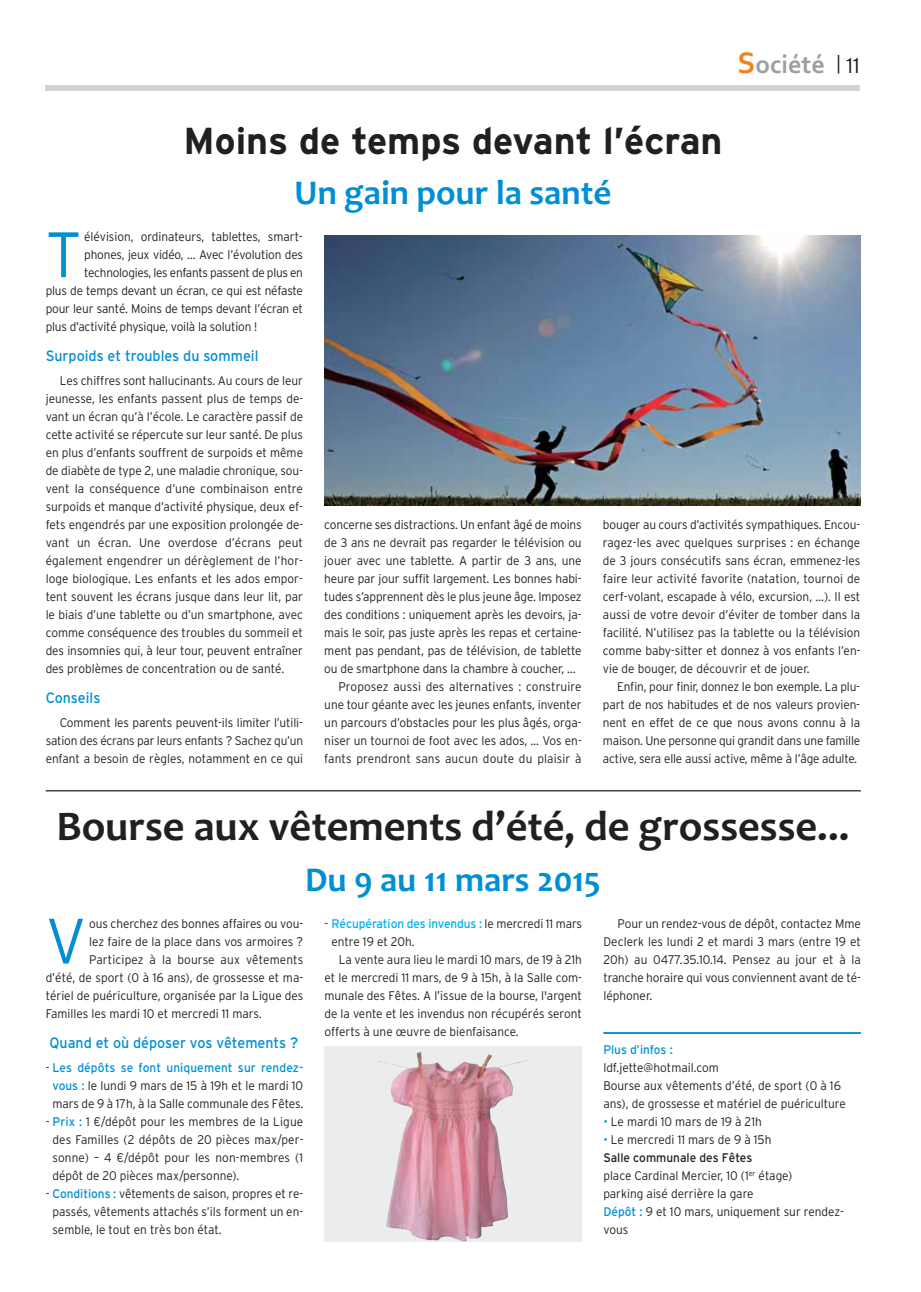
<style>
.page{position:relative;width:921px;height:1292px;background:#fff}
.page>*{position:absolute;margin:0;border:0;box-sizing:border-box;transform-origin:0 0}
.t1{font:300 63.88px "Interstate";color:#008fd4;scale:.95 1}
.t2{font:700 42.5px "Candara";color:#231f20}
.t3{font:700 37.5px "Interstate";color:#231f20}
.t4{font:700 35px "Candara";color:#008fd4}
.t5{font:700 26.25px "Corbel";color:#9d9fa1}
.t6{font:15px "Interstate";color:#008fd4;scale:.95 1}
.t7{font:300 12.5px/18px "Interstate";letter-spacing:-.005em;color:#231f20;text-align:justify;scale:.95 1}
.t8{font:12.5px "Interstate";letter-spacing:-.01em;color:#00aeef;scale:.95 1}
.t9{font:300 12.5px "Interstate";letter-spacing:-.025em;color:#231f20;scale:.95 1}
.t10{font:12.5px "Interstate";color:#008fd4;scale:.95 1}
.s1{font-size:31.25px;color:#f5821f}
.s2{font-family:"Interstate";font-weight:300;font-size:18.75px;color:#231f20}
.s3{font-family:"Interstate";font-weight:300;font-size:21.25px;color:#231f20}
.s4{font-weight:300;color:#231f20}
.s5{font-weight:400;color:#008fd4}
.s6{color:#008fd4}
.s7{font-weight:400}
</style>
<div class="page">
<div style="left:46px;top:85px;width:814px;height:5px;background:#d1d3d4"></div>
<img style="left:324px;top:236px;width:537px;height:269px">
<hr style="left:46px;top:790px;width:815px;height:1px;background:#231f20">
<hr style="left:603px;top:1032px;width:258px;height:1px;background:#008fd4">
<svg style="left:324px;top:1046px;width:258px;height:196px;fill:#ebecec"></svg>
<img style="left:378px;top:1051px;width:151px;height:19px">
<h3 class="t5" style="left:737px;top:49px;width:124px"><span class="s1">S</span>ociété <span class="s2">|</span> <span class="s3">11</span></h3>
<h3 class="t3" style="left:184px;top:126px;width:540px">Moins de temps devant l’écran</h3>
<h3 class="t4" style="left:295px;top:180px;width:318px">Un gain pour la santé</h3>
<h1 class="t1" style="left:46px;top:230px;width:39px">T</h1>
<p class="t7" style="left:84px;top:229px;width:231px">élévision, ordinateurs, tablettes, smart-</p>
<p class="t7" style="left:84px;top:247px;width:232px">phones, jeux vidéo, … Avec l’évolution des</p>
<p class="t9" style="left:84px;top:268px;width:232px">technologies, les enfants passent de plus en</p>
<p class="t7" style="left:46px;top:283px;width:272px">plus de temps devant un écran, ce qui est néfaste</p>
<p class="t7" style="left:46px;top:301px;width:272px">pour leur santé. Moins de temps devant l’écran et</p>
<p class="t7" style="left:46px;top:319px;width:224px">plus d’activité physique, voilà la solution !</p>
<p class="t6" style="left:46px;top:350px;width:225px">Surpoids et troubles du sommeil</p>
<p class="t7" style="left:46px;top:373px;width:273px;text-indent:14px">Les chiffres sont hallucinants. Au cours de leur jeunesse, les enfants passent plus de temps de&shy;vant un écran qu’à l’école. Le caractère passif de cette activité se répercute sur leur santé. De plus en plus d’enfants souffrent de surpoids et même de diabète de type 2, une maladie chronique, sou&shy;vent la conséquence d’une combinaison entre surpoids et manque d’activité physique, deux ef&shy;fets engendrés par une exposition prolongée de&shy;vant un écran. Une overdose d’écrans peut également engendrer un dérèglement de l’hor&shy;loge biologique. Les enfants et les ados empor&shy;tent souvent les écrans jusque dans leur lit, par le biais d’une tablette ou d’un smartphone, avec comme conséquence des troubles du sommeil et des insomnies qui, à leur tour, peuvent entraîner des problèmes de concentration ou de santé.</p>
<p class="t6" style="left:46px;top:692px;width:59px">Conseils</p>
<p class="t7" style="left:46px;top:715px;width:272px;text-indent:14px">Comment les parents peuvent-ils limiter l’utili&shy;sation des écrans par leurs enfants ? Sachez qu’un enfant a besoin de règles, notamment en ce qui</p>
<p class="t7" style="left:324px;top:517px;width:272px">concerne ses distractions. Un enfant âgé de moins</p>
<p class="t7" style="left:324px;top:535px;width:272px">de 3 ans ne devrait pas regarder le télévision ou</p>
<p class="t7" style="left:324px;top:553px;width:272px">jouer avec une tablette. A partir de 3 ans, une</p>
<p class="t7" style="left:324px;top:571px;width:272px">heure par jour suffit largement. Les bonnes habi-</p>
<p class="t7" style="left:324px;top:589px;width:272px">tudes s’apprennent dès le plus jeune âge. Imposez</p>
<p class="t7" style="left:324px;top:607px;width:272px">des conditions : uniquement après les devoirs, ja-</p>
<p class="t7" style="left:324px;top:625px;width:272px">mais le soir, pas juste après les repas et certaine-</p>
<p class="t7" style="left:324px;top:643px;width:272px">ment pas pendant, pas de télévision, de tablette</p>
<p class="t7" style="left:324px;top:661px;width:266px">ou de smartphone dans la chambre à coucher, …</p>
<p class="t7" style="left:338px;top:679px;width:257px">Proposez aussi des alternatives : construire</p>
<p class="t7" style="left:324px;top:697px;width:272px">une tour géante avec les jeunes enfants, inventer</p>
<p class="t7" style="left:324px;top:715px;width:272px">un parcours d’obstacles pour les plus âgés, orga-</p>
<p class="t7" style="left:324px;top:733px;width:273px">niser un tournoi de foot avec les ados, … Vos en-</p>
<p class="t7" style="left:324px;top:751px;width:272px">fants prendront sans aucun doute du plaisir à</p>
<p class="t7" style="left:603px;top:517px;width:273px">bouger au cours d’activités sympathiques. Encou&shy;ragez-les avec quelques surprises : en échange de 3 jours consécutifs sans écran, emmenez-les faire leur activité favorite (natation, tournoi de cerf-volant, escapade à vélo, excursion, …). Il est aussi de votre devoir d’éviter de tomber dans la facilité. N’utilisez pas la tablette ou la télévision comme baby-sitter et donnez à vos enfants l’en&shy;vie de bouger, de découvrir et de jouer.</p>
<p class="t7" style="left:603px;top:679px;width:272px;text-indent:14px">Enfin, pour finir, donnez le bon exemple. La plu&shy;part de nos habitudes et de nos valeurs provien&shy;nent en effet de ce que nous avons connu à la maison. Une personne qui grandit dans une famille active, sera elle aussi active, même à l’âge adulte.</p>
<h2 class="t2" style="left:56px;top:810px;width:794px">Bourse aux vêtements d’été, de grossesse...</h2>
<h3 class="t4" style="left:305px;top:866px;width:297px">Du 9 au 11 mars 2015</h3>
<h1 class="t1" style="left:46px;top:917px;width:44px">V</h1>
<p class="t7" style="left:89px;top:915px;width:227px">ous cherchez des bonnes affaires ou vou-</p>
<p class="t8" style="left:324px;top:918px;width:273px"><span class="s4">-</span> Récupération des invendus : <span class="s4">le mercredi 11 mars</span></p>
<p class="t7" style="left:331px;top:933px;width:89px">entre 19 et 20h.</p>
<p class="t7" style="left:339px;top:951px;width:258px">La vente aura lieu le mardi 10 mars, de 19 à 21h</p>
<p class="t7" style="left:324px;top:969px;width:273px">et le mercredi 11 mars, de 9 à 15h, à la Salle com-</p>
<p class="t7" style="left:324px;top:987px;width:272px">munale des Fêtes. A l’issue de la bourse, l'argent</p>
<p class="t7" style="left:324px;top:1005px;width:272px">de la vente et les invendus non récupérés seront</p>
<p class="t7" style="left:324px;top:1023px;width:206px">offerts à une œuvre de bienfaisance.</p>
<p class="t7" style="left:603px;top:915px;width:273px;text-indent:14px">Pour un rendez-vous de dépôt, contactez Mme Declerk les lundi 2 et mardi 3 mars (entre 19 et 20h) au 0477.35.10.14. Pensez au jour et à la tranche horaire qui vous conviennent avant de té&shy;léphoner.</p>
<p class="t7" style="left:89px;top:933px;width:227px">lez faire de la place dans vos armoires ?</p>
<p class="t7" style="left:89px;top:951px;width:227px">Participez à la bourse aux vêtements</p>
<p class="t7" style="left:46px;top:969px;width:273px">d’été, de sport (0 à 16 ans), de grossesse et ma-</p>
<p class="t7" style="left:46px;top:987px;width:273px">tériel de puériculture, organisée par la Ligue des</p>
<p class="t7" style="left:46px;top:1005px;width:229px">Familles les mardi 10 et mercredi 11 mars.</p>
<p class="t6" style="left:50px;top:1036px;width:263px">Quand et où déposer vos vêtements ?</p>
<p class="t7" style="left:46px;top:1059px;width:273px;text-align:center">- <span class="s5">Les dépôts se font uniquement sur rendez&shy;vous :</span> le lundi 9 mars de 15 à 19h et le mardi 10 mars de 9 à 17h, à la Salle communale des Fêtes.</p>
<p class="t7" style="left:53px;top:1113px;width:266px;text-indent:-7px">- <span class="s5">Prix :</span> 1 ¤/dépôt pour les membres de la Ligue des Familles (2 dépôts de 20 pièces max/per&shy;sonne) – 4 ¤/dépôt pour les non-membres (1 dépôt de 20 pièces max/personne).</p>
<p class="t7" style="left:53px;top:1185px;width:265px;text-indent:-7px">- <span class="s5">Conditions :</span> vêtements de saison, propres et re&shy;passés, vêtements attachés s’ils forment un en&shy;semble, le tout en très bon état.</p>
<p class="t10" style="left:603px;top:1044px;width:74px">Plus d’infos :</p>
<p class="t7" style="left:603px;top:1059px;width:257px;text-align:left">ldf.jette@hotmail.com<br>Bourse aux vêtements d’été, de sport (0 à 16 ans), de grossesse et matériel de puériculture</p>
<p class="t7" style="left:603px;top:1113px;width:168px"><span class="s6">•</span> Le mardi 10 mars de 19 à 21h</p>
<p class="t7" style="left:603px;top:1131px;width:255px;text-align:left"><span class="s6">•</span> Le mercredi 11 mars de 9 à 15h<br><span class="s7">Salle communale des Fêtes<br></span>place Cardinal Mercier, 10 (1<sup>er</sup> étage)<br>parking aisé derrière la gare<br><span class="s5">Dépôt :</span> 9 et 10 mars, uniquement sur rendez&shy;vous</p>
</div>
